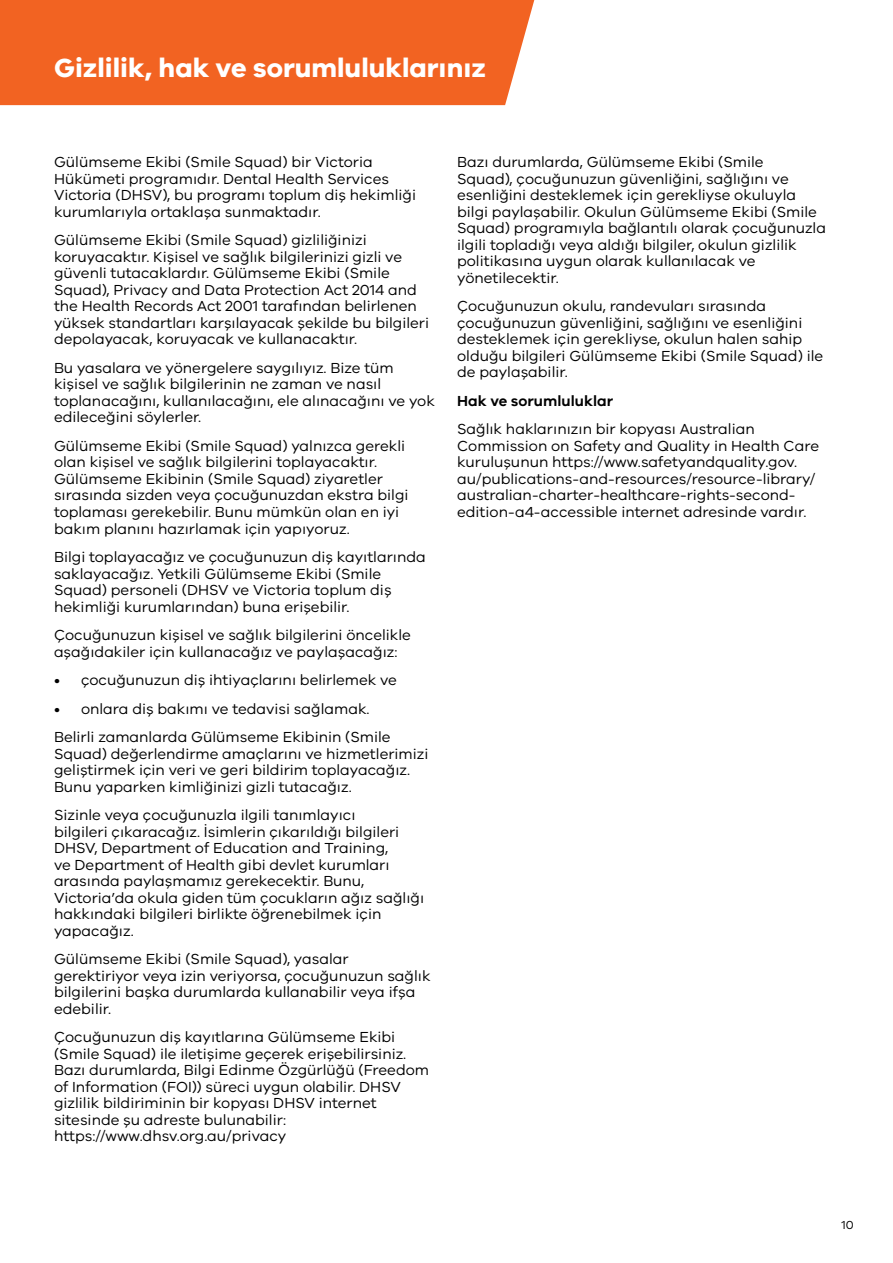
<style>
.page{position:relative;width:893px;height:1263px;background:#fff}
.page>*{position:absolute;margin:0;border:0;box-sizing:border-box;transform-origin:0 0}
.t1{font:700 27px "VIC";color:#fff}
.t2{font:15px/16.5px "VIC";color:#000}
.Heading_3{font:600 15px "VIC";color:#000}
.t3{font:12px "VIC";color:#000}
</style>
<div class="page">
<div style="left:0;top:0;width:534px;height:105px;background:#f26322"></div>
<p class="t1" style="left:54px;top:51px;width:433px">Gizlilik, hak ve sorumluluklarınız</p>
<p class="t2" style="left:54px;top:154px;width:364px">Gülümseme Ekibi (Smile Squad) bir Victoria Hükümeti programıdır. Dental Health Services Victoria (DHSV), bu programı toplum diş hekimliği kurumlarıyla ortaklaşa sunmaktadır.</p>
<p class="t2" style="left:54px;top:232px;width:377px">Gülümseme Ekibi (Smile Squad) gizliliğinizi koruyacaktır. Kişisel ve sağlık bilgilerinizi gizli ve güvenli tutacaklardır. Gülümseme Ekibi (Smile Squad), Privacy and Data Protection Act 2014 and the Health Records Act 2001 tarafından belirlenen yüksek standartları karşılayacak şekilde bu bilgileri depolayacak, koruyacak ve kullanacaktır.</p>
<p class="t2" style="left:54px;top:359px;width:382px">Bu yasalara ve yönergelere saygılıyız. Bize tüm kişisel ve sağlık bilgilerinin ne zaman ve nasıl toplanacağını, kullanılacağını, ele alınacağını ve yok edileceğini söylerler.</p>
<p class="t2" style="left:54px;top:437px;width:356px">Gülümseme Ekibi (Smile Squad) yalnızca gerekli olan kişisel ve sağlık bilgilerini toplayacaktır.<br>Gülümseme Ekibinin (Smile Squad) ziyaretler sırasında sizden veya çocuğunuzdan ekstra bilgi toplaması gerekebilir. Bunu mümkün olan en iyi bakım planını hazırlamak için yapıyoruz.</p>
<p class="t2" style="left:54px;top:548px;width:373px">Bilgi toplayacağız ve çocuğunuzun diş kayıtlarında saklayacağız. Yetkili Gülümseme Ekibi (Smile Squad) personeli (DHSV ve Victoria toplum diş hekimliği kurumlarından) buna erişebilir.</p>
<p class="t2" style="left:54px;top:626px;width:358px">Çocuğunuzun kişisel ve sağlık bilgilerini öncelikle aşağıdakiler için kullanacağız ve paylaşacağız:</p>
<p class="t2" style="left:54px;top:671px;width:345px">• çocuğunuzun diş ihtiyaçlarını belirlemek ve</p>
<p class="t2" style="left:54px;top:700px;width:317px">• onlara diş bakımı ve tedavisi sağlamak.</p>
<p class="t2" style="left:54px;top:728px;width:376px">Belirli zamanlarda Gülümseme Ekibinin (Smile Squad) değerlendirme amaçlarını ve hizmetlerimizi geliştirmek için veri ve geri bildirim toplayacağız.<br>Bunu yaparken kimliğinizi gizli tutacağız.</p>
<p class="t2" style="left:54px;top:806px;width:372px">Sizinle veya çocuğunuzla ilgili tanımlayıcı<br>bilgileri çıkaracağız. İsimlerin çıkarıldığı bilgileri DHSV, Department of Education and Training,<br>ve Department of Health gibi devlet kurumları arasında paylaşmamız gerekecektir. Bunu, Victoria’da okula giden tüm çocukların ağız sağlığı hakkındaki bilgileri birlikte öğrenebilmek için yapacağız.</p>
<p class="t2" style="left:54px;top:950px;width:378px">Gülümseme Ekibi (Smile Squad), yasalar gerektiriyor veya izin veriyorsa, çocuğunuzun sağlık bilgilerini başka durumlarda kullanabilir veya ifşa edebilir.</p>
<p class="t2" style="left:54px;top:1028px;width:377px">Çocuğunuzun diş kayıtlarına Gülümseme Ekibi (Smile Squad) ile iletişime geçerek erişebilirsiniz.<br>Bazı durumlarda, Bilgi Edinme Özgürlüğü (Freedom of Information (FOI)) süreci uygun olabilir. DHSV gizlilik bildiriminin bir kopyası DHSV internet sitesinde şu adreste bulunabilir: https://www.dhsv.org.au/privacy</p>
<p class="t2" style="left:457px;top:154px;width:370px">Bazı durumlarda, Gülümseme Ekibi (Smile<br>Squad), çocuğunuzun güvenliğini, sağlığını ve esenliğini desteklemek için gerekliyse okuluyla bilgi paylaşabilir. Okulun Gülümseme Ekibi (Smile Squad) programıyla bağlantılı olarak çocuğunuzla ilgili topladığı veya aldığı bilgiler, okulun gizlilik politikasına uygun olarak kullanılacak ve yönetilecektir.</p>
<p class="t2" style="left:457px;top:298px;width:368px">Çocuğunuzun okulu, randevuları sırasında çocuğunuzun güvenliğini, sağlığını ve esenliğini desteklemek için gerekliyse, okulun halen sahip olduğu bilgileri Gülümseme Ekibi (Smile Squad) ile de paylaşabilir.</p>
<p class="Heading_3" style="left:457px;top:392px;width:158px">Hak ve sorumluluklar</p>
<p class="t2" style="left:457px;top:421px;width:363px">Sağlık haklarınızın bir kopyası Australian Commission on Safety and Quality in Health Care kuruluşunun https://www.safetyandquality.gov. au/publications-and-resources/resource-library/ australian-charter-healthcare-rights-second&shy;edition-a4-accessible internet adresinde vardır.</p>
<p class="t3" style="left:841px;top:1217px;width:14px">10</p>
</div>
